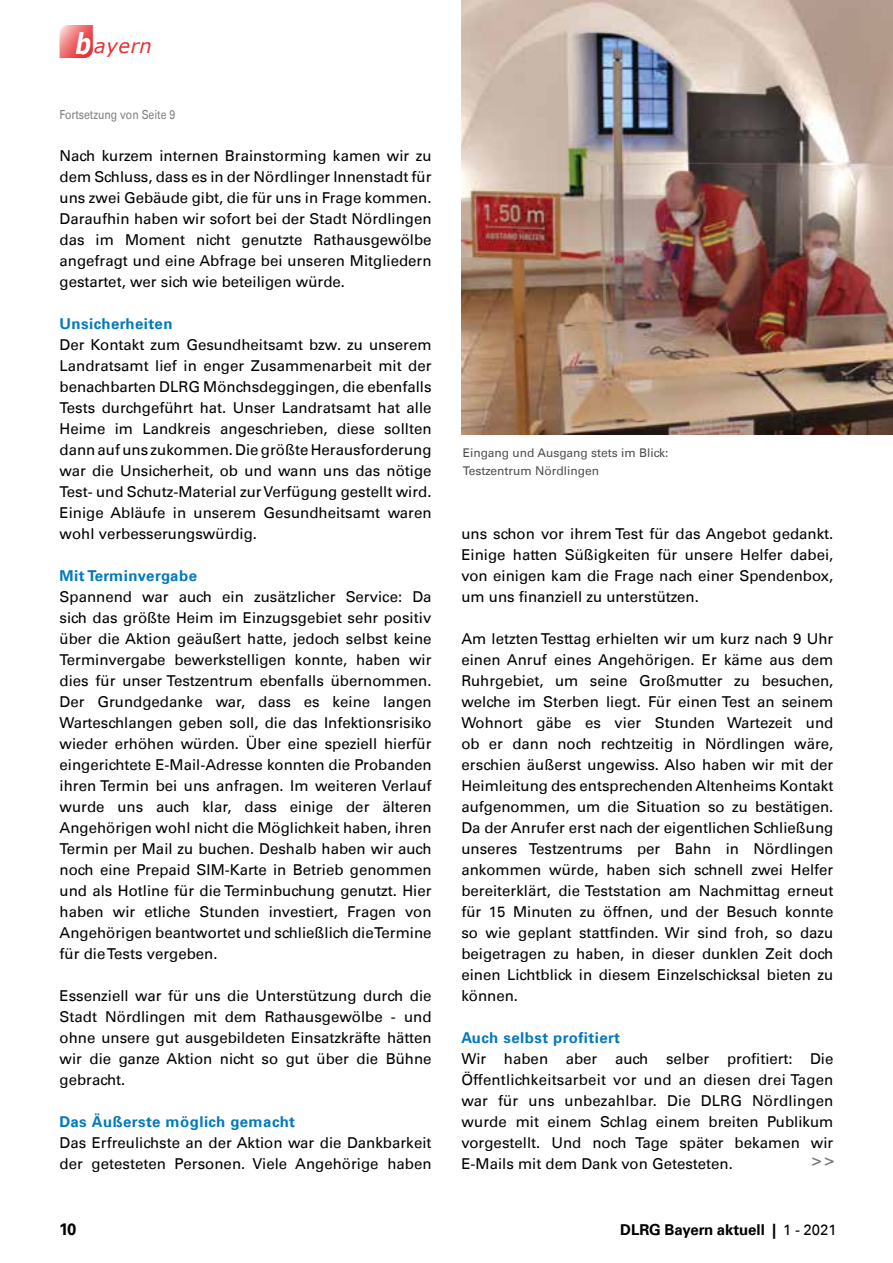
<style>
.page{position:relative;width:893px;height:1263px;background:#fff}
.page>*{position:absolute;margin:0;border:0;box-sizing:border-box;transform-origin:0 0}
.t1{font:italic 19.5px "Verdana";letter-spacing:.03em;color:#e73034}
.t2{font:700 16.5px "DLRG Univers";color:#000}
.t3{font:15px/21px "DLRG Univers";color:#000;text-align:justify}
.t4{font:700 15px "DLRG Univers";letter-spacing:.03em;color:#007abc}
.t5{font:700 15px "DLRG Univers";color:#000}
.t6{font:700 condensed 15px "Zurich BT";color:#777776}
.t7{font:12.6px "DLRG Univers";color:#818080;scale:.83 1}
.t8{font:12px/18px "DLRG Univers";color:#504f4f}
.s1{font-weight:700;font-size:28.5px;color:#fff}
.s2{font-weight:400}
</style>
<div class="page">
<svg style="left:60px;top:25px;width:33px;height:33px"></svg>
<img style="left:462px;top:0;width:431px;height:435px">
<h1 class="t1" style="left:75px;top:32px;width:78px"><span class="s1">b</span> ayern</h1>
<p class="t7" style="left:60px;top:107px;width:141px">Fortsetzung von Seite 9</p>
<p class="t3" style="left:60px;top:145px;width:374px">Nach kurzem internen Brainstorming kamen wir zu dem Schluss, dass es in der Nördlinger Innenstadt für uns zwei Gebäude gibt, die für uns in Frage kommen.<br>Daraufhin haben wir sofort bei der Stadt Nördlingen das im Moment nicht genutzte Rathausgewölbe angefragt und eine Abfrage bei unseren Mitgliedern gestartet, wer sich wie beteiligen würde.</p>
<p class="t4" style="left:60px;top:315px;width:115px">Unsicherheiten</p>
<p class="t3" style="left:60px;top:334px;width:374px">Der Kontakt zum Gesundheitsamt bzw. zu unserem Landratsamt lief in enger Zusammenarbeit mit der benachbarten DLRG Mönchsdeggingen, die ebenfalls Tests durchgeführt hat. Unser Landratsamt hat alle Heime im Landkreis angeschrieben, diese sollten dann auf uns zukommen. Die größte Herausforderung war die Unsicherheit, ob und wann uns das nötige Test- und Schutz-Material zur Verfügung gestellt wird.<br>Einige Abläufe in unserem Gesundheitsamt waren wohl verbesserungswürdig.</p>
<p class="t4" style="left:60px;top:567px;width:139px">Mit Terminvergabe</p>
<p class="t3" style="left:60px;top:586px;width:374px">Spannend war auch ein zusätzlicher Service: Da sich das größte Heim im Einzugsgebiet sehr positiv über die Aktion geäußert hatte, jedoch selbst keine Terminvergabe bewerkstelligen konnte, haben wir dies für unser Testzentrum ebenfalls übernommen.<br>Der Grundgedanke war, dass es keine langen Warteschlangen geben soll, die das Infektionsrisiko wieder erhöhen würden. Über eine speziell hierfür eingerichtete E-Mail-Adresse konnten die Probanden ihren Termin bei uns anfragen. Im weiteren Verlauf wurde uns auch klar, dass einige der älteren Angehörigen wohl nicht die Möglichkeit haben, ihren Termin per Mail zu buchen. Deshalb haben wir auch noch eine Prepaid SIM-Karte in Betrieb genommen und als Hotline für die Terminbuchung genutzt. Hier haben wir etliche Stunden investiert, Fragen von Angehörigen beantwortet und schließlich die Termine für die Tests vergeben.</p>
<p class="t3" style="left:60px;top:985px;width:374px">Essenziell war für uns die Unterstützung durch die Stadt Nördlingen mit dem Rathausgewölbe - und ohne unsere gut ausgebildeten Einsatzkräfte hätten wir die ganze Aktion nicht so gut über die Bühne gebracht.</p>
<p class="t4" style="left:60px;top:1113px;width:237px">Das Äußerste möglich gemacht</p>
<p class="t3" style="left:60px;top:1132px;width:374px">Das Erfreulichste an der Aktion war die Dankbarkeit der getesteten Personen. Viele Angehörige haben</p>
<p class="t8" style="left:463px;top:444px;width:207px">Eingang und Ausgang stets im Blick:<br>Testzentrum Nördlingen</p>
<p class="t3" style="left:461px;top:523px;width:374px">uns schon vor ihrem Test für das Angebot gedankt.<br>Einige hatten Süßigkeiten für unsere Helfer dabei, von einigen kam die Frage nach einer Spendenbox, um uns finanziell zu unterstützen.</p>
<p class="t3" style="left:461px;top:628px;width:374px">Am letzten Testtag erhielten wir um kurz nach 9 Uhr einen Anruf eines Angehörigen. Er käme aus dem Ruhrgebiet, um seine Großmutter zu besuchen, welche im Sterben liegt. Für einen Test an seinem Wohnort gäbe es vier Stunden Wartezeit und ob er dann noch rechtzeitig in Nördlingen wäre, erschien äußerst ungewiss. Also haben wir mit der Heimleitung des entsprechenden Altenheims Kontakt aufgenommen, um die Situation so zu bestätigen.<br>Da der Anrufer erst nach der eigentlichen Schließung unseres Testzentrums per Bahn in Nördlingen ankommen würde, haben sich schnell zwei Helfer bereiterklärt, die Teststation am Nachmittag erneut für 15 Minuten zu öffnen, und der Besuch konnte so wie geplant stattfinden. Wir sind froh, so dazu beigetragen zu haben, in dieser dunklen Zeit doch einen Lichtblick in diesem Einzelschicksal bieten zu können.</p>
<p class="t4" style="left:461px;top:1028px;width:160px">Auch selbst profitiert</p>
<p class="t3" style="left:461px;top:1048px;width:374px">Wir haben aber auch selber profitiert: Die Öffentlichkeitsarbeit vor und an diesen drei Tagen war für uns unbezahlbar. Die DLRG Nördlingen wurde mit einem Schlag einem breiten Publikum vorgestellt. Und noch Tage später bekamen wir E-Mails mit dem Dank von Getesteten.</p>
<p class="t6" style="left:810px;top:1151px;width:27px">&gt;&gt;</p>
<p class="t2" style="left:59px;top:1219px;width:19px">10</p>
<p class="t5" style="left:620px;top:1220px;width:218px">DLRG Bayern aktuell | <span class="s2">1 - 2021</span></p>
</div>
